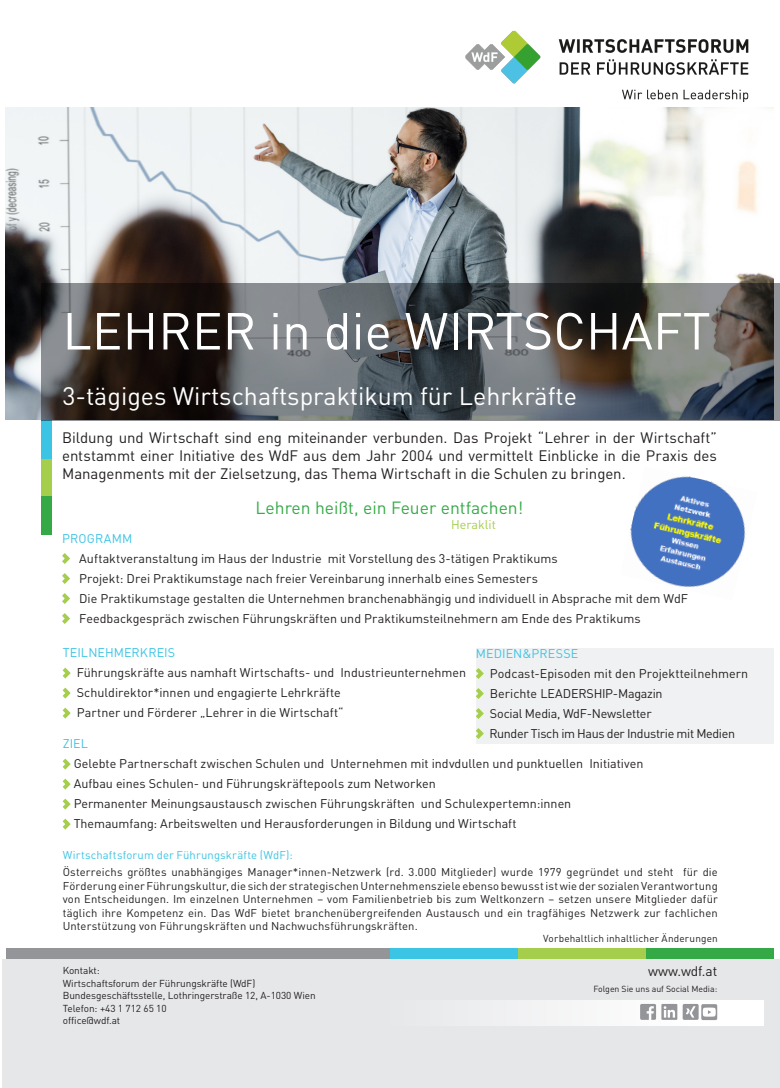
<style>
.page{position:relative;width:780px;height:1088px;background:#fff}
.page>*{position:absolute;margin:0;border:0;box-sizing:border-box;transform-origin:0 0}
.t1{font:51.25px "DIN Arabic";color:#fff}
.t2{font:25px "DIN Arabic";color:#fff}
.t3{font:17.5px "DIN Arabic";color:#37aa49}
.t4{font:15px/18px "DIN Arabic";letter-spacing:-.005em;color:#231f20;text-align:justify}
.t5{font:13.75px "DIN Arabic";letter-spacing:-.005em;color:#231f20}
.t6{font:12.5px/20px "DIN Arabic";color:#231f20}
.t7{font:12.5px "DIN Arabic";letter-spacing:.005em;color:#3cc4e4}
.t8{font:12.5px "DIN Arabic";color:#a4ce4c}
.t9{font:11.25px/13.5px "DIN Arabic";letter-spacing:.01em;color:#231f20;text-align:justify}
.t10{font:11.25px "DIN Arabic";letter-spacing:.01em;color:#3cc4e4}
.t11{font:10px/12.5px "DIN Arabic";letter-spacing:-.005em;color:#231f20}
.t12{font:10px "DIN Arabic";letter-spacing:.015em;color:#231f20}
.t13{font:8.75px "DIN Arabic";letter-spacing:-.005em;color:#231f20}
</style>
<div class="page">
<div style="left:41px;top:458px;width:10px;height:38px;background:#a4ce4c"></div>
<div style="left:41px;top:496px;width:10px;height:39px;background:#34a945"></div>
<div style="left:41px;top:420px;width:10px;height:38px;background:#3cc4e4"></div>
<div style="left:389px;top:948px;width:128px;height:11px;background:#3cc4e4"></div>
<div style="left:517px;top:948px;width:128px;height:11px;background:#a4ce4c"></div>
<div style="left:645px;top:948px;width:128px;height:11px;background:#34a945"></div>
<div style="left:6px;top:948px;width:383px;height:11px;background:#939598"></div>
<div style="left:2px;top:959px;width:778px;height:129px;background:#e6e7e9"></div>
<div style="left:329px;top:1000px;width:434px;height:25px;background:linear-gradient(to right,#e4e5e7,#fff)"></div>
<svg style="left:640px;top:1004px;width:77px;height:16px"></svg>
<svg style="left:62px;top:553px;width:8px;height:11px"></svg>
<svg style="left:62px;top:573px;width:8px;height:11px"></svg>
<svg style="left:62px;top:593px;width:8px;height:11px"></svg>
<svg style="left:62px;top:613px;width:8px;height:11px"></svg>
<svg style="left:63px;top:668px;width:8px;height:10px"></svg>
<svg style="left:63px;top:688px;width:8px;height:10px"></svg>
<svg style="left:63px;top:708px;width:8px;height:10px"></svg>
<div style="left:476px;top:648px;width:297px;height:96px;background:#f0f1f2"></div>
<svg style="left:476px;top:668px;width:7px;height:11px"></svg>
<svg style="left:476px;top:688px;width:7px;height:11px"></svg>
<svg style="left:476px;top:708px;width:7px;height:11px"></svg>
<svg style="left:476px;top:728px;width:7px;height:11px"></svg>
<svg style="left:63px;top:759px;width:8px;height:10px"></svg>
<svg style="left:63px;top:779px;width:8px;height:10px"></svg>
<svg style="left:63px;top:799px;width:8px;height:10px"></svg>
<svg style="left:63px;top:819px;width:8px;height:10px"></svg>
<img style="left:630px;top:476px;width:116px;height:112px">
<img style="left:5px;top:108px;width:768px;height:312px">
<img style="left:465px;top:30px;width:284px;height:72px">
<svg style="left:41px;top:283px;width:739px;height:137px;background:#505151"></svg>
<h1 class="t1" style="left:62px;top:302px;width:649px">LEHRER in die WIRTSCHAFT</h1>
<h2 class="t2" style="left:62px;top:382px;width:516px">3-tägiges Wirtschaftspraktikum für Lehrkräfte</h2>
<p class="t4" style="left:62px;top:429px;width:656px">Bildung und Wirtschaft sind eng miteinander verbunden. Das Projekt “Lehrer in der Wirtschaft” entstammt einer Initiative des WdF aus dem Jahr 2004 und vermittelt Einblicke in die Praxis des Managenments mit der Zielsetzung, das Thema Wirtschaft in die Schulen zu bringen.</p>
<h3 class="t3" style="left:255px;top:498px;width:269px">Lehren heißt, ein Feuer entfachen!</h3>
<p class="t8" style="left:451px;top:517px;width:46px">Heraklit</p>
<p class="t7" style="left:62px;top:531px;width:72px">PROGRAMM</p>
<p class="t6" style="left:79px;top:548px;width:610px">Auftaktveranstaltung im Haus der Industrie mit Vorstellung des 3-tätigen Praktikums<br>Projekt: Drei Praktikumstage nach freier Vereinbarung innerhalb eines Semesters<br>Die Praktikumstage gestalten die Unternehmen branchenabhängig und individuell in Absprache mit dem WdF Feedbackgespräch zwischen Führungskräften und Praktikumsteilnehmern am Ende des Praktikums</p>
<p class="t7" style="left:63px;top:646px;width:114px">TEILNEHMERKREIS</p>
<p class="t6" style="left:77px;top:663px;width:391px">Führungskräfte aus namhaft Wirtschafts- und Industrieunternehmen<br>Schuldirektor*innen und engagierte Lehrkräfte<br>Partner und Förderer „Lehrer in die Wirtschaft“</p>
<p class="t7" style="left:476px;top:646px;width:104px">MEDIEN&amp;PRESSE</p>
<p class="t6" style="left:489px;top:663px;width:260px">Podcast-Episoden mit den Projektteilnehmern Berichte LEADERSHIP-Magazin<br>Social Media, WdF-Newsletter<br>Runder Tisch im Haus der Industrie mit Medien</p>
<p class="t7" style="left:63px;top:737px;width:27px">ZIEL</p>
<p class="t6" style="left:74px;top:754px;width:571px">Gelebte Partnerschaft zwischen Schulen und Unternehmen mit indvdullen und punktuellen Initiativen Aufbau eines Schulen- und Führungskräftepools zum Networken<br>Permanenter Meinungsaustausch zwischen Führungskräften und Schulexpertemn:innen Themaumfang: Arbeitswelten und Herausforderungen in Bildung und Wirtschaft</p>
<p class="t10" style="left:63px;top:848px;width:231px">Wirtschaftsforum der Führungskräfte (WdF):</p>
<p class="t9" style="left:63px;top:865px;width:656px">Österreichs größtes unabhängiges Manager*innen-Netzwerk (rd. 3.000 Mitglieder) wurde 1979 gegründet und steht für die Förderung einer Führungskultur, die sich der strategischen Unternehmensziele ebenso bewusst ist wie der sozialen Verantwortung von Entscheidungen. Im einzelnen Unternehmen – vom Familienbetrieb bis zum Weltkonzern – setzen unsere Mitglieder dafür täglich ihre Kompetenz ein. Das WdF bietet branchenübergreifenden Austausch und ein tragfähiges Netzwerk zur fachlichen Unterstützung von Führungskräften und Nachwuchsführungskräften.</p>
<p class="t12" style="left:543px;top:933px;width:176px">Vorbehaltlich inhaltlicher Änderungen</p>
<p class="t11" style="left:63px;top:964px;width:254px">Kontakt:<br>Wirtschaftsforum der Führungskräfte (WdF)<br>Bundesgeschäftsstelle, Lothringerstraße 12, A-1030 Wien<br>Telefon: +43 1 712 65 10<br>office@wdf.at</p>
<p class="t5" style="left:648px;top:963px;width:70px">www.wdf.at</p>
<p class="t13" style="left:593px;top:983px;width:125px">Folgen Sie uns auf Social Media:</p>
</div>
